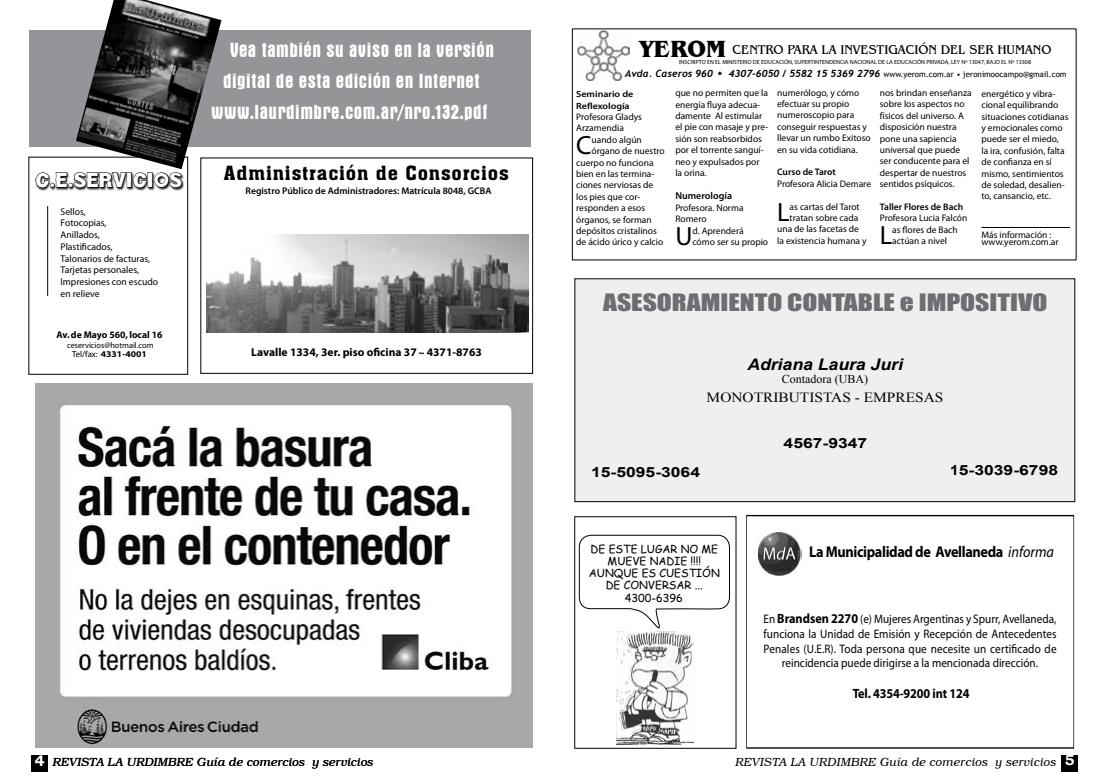
<style>
.page{position:relative;width:1106px;height:780px;background:#fff}
.page>*{position:absolute;margin:0;border:0;box-sizing:border-box;transform-origin:0 0}
.t1{font:26.4px "Myriad Pro";color:#000}
.t2{font:22px "Impact";color:#6d6e71;scale:1.25 1}
.t3{font:700 condensed 20.6px "Aurora BT";letter-spacing:.025em;color:#fff}
.t4{font:19.2px "Aachen BT";letter-spacing:.04em;color:#000}
.t5{font:700 17.6px "New";color:#fff}
.t6{font:italic 700 16px "Arial";color:#000;scale:1.1 1}
.t7{font:700 15.7px "Myriad Pro";letter-spacing:-.025em;color:#000;scale:.91 1}
.t8{font:700 15px "Bookman Old Style";color:#fff}
.t9{font:14px "Times New Roman";color:#000;scale:1.1 1}
.t10{font:700 14px "Arial";color:#000;scale:1.25 1}
.t11{font:700 14px "Arial";color:#000;scale:1.1 1}
.t12{font:700 13.4px "Myriad Pro";letter-spacing:-.01em;color:#000;scale:.91 1}
.t13{font:13px "Benguiat IT Cby BT";color:#000}
.t14{font:12.3px/14.8px "Myriad Pro";color:#000;text-align:center;scale:.91 1}
.t15{font:italic 300 12px "Bookman IT Cby BT";color:#000}
.t16{font:12px "Times New Roman";color:#000}
.t17{font:700 11.5px "Myriad Pro";color:#000}
.t18{font:11px/12px "Comic Sans MS";color:#000;text-align:center}
.t19{font:italic 700 10px "Trebuchet";color:#000}
.t20{font:600 10px "Myriad Pro";color:#000}
.t21{font:9.8px/11.7px "Myriad";color:#000}
.t22{font:700 9.8px "Myriad";color:#000}
.t23{font:600 9.6px "Myriad Pro";color:#000}
.t24{font:9.5px/11.4px "Myriad Pro";color:#000}
.t25{font:600 9.5px "Myriad Pro";color:#000}
.t26{font:600 9px/12px "Myriad Pro";color:#000;scale:1.11 1}
.t27{font:700 8.8px "Myriad";color:#000;scale:1.1 1}
.t28{font:8.3px "Myriad";color:#000}
.t29{font:8px "Trebuchet MS";color:#000}
.t30{font:6px "Myriad Pro";color:#000}
.s1{font-weight:400}
.s2{font-family:"Myriad";font-size:9.6px}
.s3{font-weight:700;font-size:24px}
.s4{font-family:"Trebuchet";font-weight:700;font-style:italic;font-size:10px}
.s5{font-weight:400;font-style:italic}
.s6{font-weight:700;font-size:13.4px}
.s7{font-weight:600;font-style:normal;font-size:15px;color:#fff}
</style>
<div class="page">
<div style="left:200px;top:157px;width:333px;height:217px;border:1px solid #000"></div>
<img style="left:207px;top:234px;width:321px;height:98px">
<div style="left:31px;top:755px;width:17px;height:16px;background:#000"></div>
<div style="left:29px;top:30px;width:502px;height:116px;background:#939598"></div>
<div style="left:1061px;top:754px;width:17px;height:17px;background:#000"></div>
<img style="left:577px;top:30px;width:52px;height:50px">
<hr style="left:981px;top:227px;width:89px;height:1px;background:#000">
<div style="left:575px;top:279px;width:499px;height:222px;background:#efeff0"></div>
<div style="left:574px;top:278px;width:501px;height:224px;border:1px solid #000"></div>
<div style="left:28px;top:157px;width:160px;height:218px;border:1px solid #000"></div>
<div style="left:35px;top:173px;width:150px;height:18px;background:#000;opacity:.92"></div>
<svg style="left:35px;top:172px;width:148px;height:16px"></svg>
<hr style="left:47px;top:206px;width:1px;height:90px;background:#000">
<img style="left:616px;top:631px;width:78px;height:114px">
<svg style="left:578px;top:534px;width:152px;height:95px"></svg>
<img style="left:36px;top:383px;width:496px;height:364px">
<img style="left:758px;top:532px;width:43px;height:44px">
<img style="left:76px;top:0;width:145px;height:169px">
<h3 class="t5" style="left:35px;top:173px;width:148px">C.E.SERVICIOS</h3>
<p class="t21" style="left:61px;top:206px;width:99px">Sellos,<br>Fotocopias,<br>Anillados,<br>Plastificados,<br>Talonarios de facturas,<br>Tarjetas personales,<br>Impresiones con escudo en relieve</p>
<p class="t22" style="left:56px;top:329px;width:107px">Av. de Mayo 560, local 16</p>
<p class="t28" style="left:67px;top:341px;width:88px">ceservicios@hotmail.com</p>
<p class="t27" style="left:72px;top:350px;width:70px"><span class="s1">Tel/fax:</span> 4331-4001</p>
<h3 class="t3" style="left:230px;top:38px;width:265px">Vea también su aviso en la versión</h3>
<h3 class="t3" style="left:223px;top:69px;width:258px">digital de esta edición en Internet</h3>
<h3 class="t3" style="left:211px;top:100px;width:278px">www.laurdimbre.com.ar/nro.132.pdf</h3>
<h3 class="t4" style="left:224px;top:161px;width:286px">Administración de Consorcios</h3>
<p class="t23" style="left:245px;top:185px;width:247px">Registro Público de Administradores: Matrícula 8048, GCBA</p>
<p class="t17" style="left:251px;top:344px;width:232px">Lavalle 1334, 3er. piso oficina 37 <span class="s2">~</span> 4371-8763</p>
<h3 class="t13" style="left:640px;top:42px;width:413px"><span class="s3">YEROM</span> CENTRO PARA LA INVESTIGACIÓN DEL SER HUMANO</h3>
<p class="t19" style="left:625px;top:67px;width:89px">Avda. Caseros 960</p>
<p class="t29" style="left:729px;top:69px;width:339px"><span class="s4">4307-6050 / 5582 15 5369 2796</span> www.yerom.com.ar • jeronimoocampo@gmail.com</p>
<p class="t30" style="left:679px;top:58px;width:353px">INSCRIPTO EN EL MINISTERIO DE EDUCACIÓN, SUPERTINTENDENCIA NACIONAL DE LA EDUCACIÓN PRIVADA, LEY Nº 13047, BAJO EL Nº 13308</p>
<p class="t26" style="left:576px;top:87px;width:53px">Seminario de<br>Reflexología</p>
<p class="t24" style="left:576px;top:111px;width:67px">Profesora Gladys<br>Arzamendia</p>
<h1 class="t1" style="left:576px;top:129px;width:17px">C</h1>
<p class="t24" style="left:591px;top:134px;width:52px">uando algún</p>
<p class="t24" style="left:591px;top:145px;width:75px">órgano de nuestro</p>
<p class="t24" style="left:576px;top:156px;width:79px">cuerpo no funciona</p>
<p class="t24" style="left:576px;top:168px;width:80px">bien en las termina-</p>
<p class="t24" style="left:576px;top:179px;width:79px">ciones nerviosas de</p>
<p class="t24" style="left:576px;top:191px;width:66px">los pies que cor-</p>
<p class="t24" style="left:576px;top:202px;width:70px">responden a esos</p>
<p class="t24" style="left:576px;top:213px;width:77px">órganos, se forman</p>
<p class="t24" style="left:576px;top:225px;width:82px">depósitos cristalinos</p>
<p class="t24" style="left:576px;top:236px;width:89px">de ácido úrico y calcio</p>
<p class="t24" style="left:675px;top:87px;width:94px">que no permiten que la energía fluya adecua&shy;damente Al estimular el pie con masaje y pre&shy;sión son reabsorbidos por el torrente sanguí&shy;neo y expulsados por la orina.</p>
<p class="t20" style="left:675px;top:190px;width:58px">Numerología</p>
<p class="t24" style="left:675px;top:202px;width:70px">Profesora. Norma<br>Romero</p>
<h1 class="t1" style="left:675px;top:220px;width:19px">U</h1>
<p class="t24" style="left:692px;top:224px;width:77px">d. Aprenderá cómo ser su propio</p>
<p class="t24" style="left:777px;top:86px;width:95px">numerólogo, y cómo efectuar su propio numeroscopio para conseguir respuestas y llevar un rumbo Exitoso en su vida cotidiana.</p>
<p class="t25" style="left:777px;top:166px;width:60px">Curso de Tarot</p>
<p class="t24" style="left:777px;top:178px;width:95px">Profesora Alicia Demare</p>
<h1 class="t1" style="left:777px;top:196px;width:14px">L</h1>
<p class="t24" style="left:789px;top:200px;width:72px">as cartas del Tarot</p>
<p class="t24" style="left:789px;top:212px;width:70px">tratan sobre cada</p>
<p class="t24" style="left:777px;top:223px;width:83px">una de las facetas de</p>
<p class="t24" style="left:777px;top:235px;width:91px">la existencia humana y</p>
<p class="t24" style="left:879px;top:87px;width:93px">nos brindan enseñanza sobre los aspectos no físicos del universo. A disposición nuestra pone una sapiencia universal que puede ser conducente para el despertar de nuestros sentidos psíquicos.</p>
<p class="t25" style="left:879px;top:201px;width:85px">Taller Flores de Bach</p>
<p class="t24" style="left:879px;top:212px;width:89px">Profesora Lucia Falcón</p>
<h1 class="t1" style="left:879px;top:219px;width:14px">L</h1>
<p class="t24" style="left:892px;top:224px;width:67px">as flores de Bach actúan a nivel</p>
<p class="t24" style="left:981px;top:88px;width:89px">energético y vibra&shy;cional equilibrando situaciones cotidianas y emocionales como puede ser el miedo,<br>la ira, confusión, falta de confianza en sí mismo, sentimientos de soledad, desalien&shy;to, cansancio, etc.</p>
<p class="t24" style="left:981px;top:230px;width:79px;line-height:7.4px">Más información : www.yerom.com.ar</p>
<h2 class="t2" style="left:603px;top:285px;width:357px">ASESORAMIENTO CONTABLE e IMPOSITIVO</h2>
<h3 class="t6" style="left:747px;top:354px;width:143px">Adriana Laura Juri</h3>
<p class="t16" style="left:782px;top:371px;width:88px">Contadora (UBA)</p>
<h3 class="t9" style="left:706px;top:388px;width:217px">MONOTRIBUTISTAS - EMPRESAS</h3>
<h3 class="t10" style="left:783px;top:434px;width:68px">4567-9347</h3>
<h3 class="t10" style="left:591px;top:462px;width:89px">15-5095-3064</h3>
<h3 class="t11" style="left:950px;top:461px;width:99px">15-3039-6798</h3>
<p class="t18" style="left:589px;top:542px;width:132px">DE ESTE LUGAR NO ME<br>MUEVE NADIE !!!!<br>AUNQUE ES CUESTIÓN<br>DE CONVERSAR ...</p>
<p class="t18" style="left:624px;top:591px;width:60px">4300-6396</p>
<h3 class="t7" style="left:809px;top:541px;width:270px">La Municipalidad de Avellaneda <span class="s5">informa</span></h3>
<p class="t14" style="left:763px;top:611px;width:323px">En <span class="s6">Brandsen 2270</span> (e) Mujeres Argentinas y Spurr, Avellaneda, funciona la Unidad de Emisión y Recepción de Antecedentes Penales (U.E.R). Toda persona que necesite un certificado de reincidencia puede dirigirse a la mencionada dirección.</p>
<h3 class="t12" style="left:852px;top:685px;width:130px">Tel. 4354-9200 int 124</h3>
<p class="t15" style="left:35px;top:754px;width:340px"><span class="s7">4</span> REVISTA LA URDIMBRE Guía de comercios y servicios</p>
<p class="t15" style="left:735px;top:754px;width:322px">REVISTA LA URDIMBRE Guía de comercios y servicios</p>
<h3 class="t8" style="left:1064px;top:749px;width:11px">5</h3>
</div>
